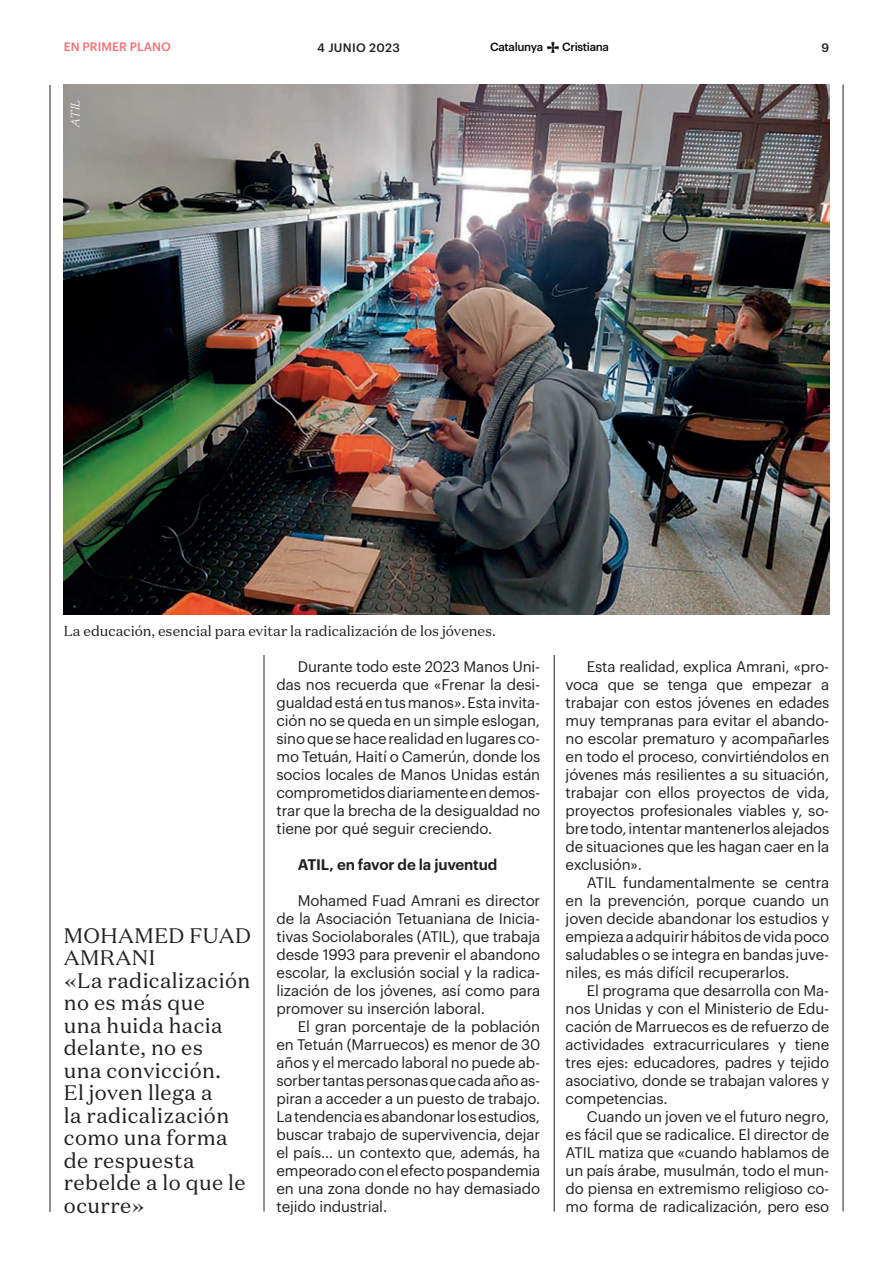
<style>
.page{position:relative;width:893px;height:1263px;background:#fff}
.page>*{position:absolute;margin:0;border:0;box-sizing:border-box;transform-origin:0 0}
.t1{font:21px/22.5px "Domaine Text";letter-spacing:.02em;color:#231f20}
.t2{font:15px/18px "Graphik";letter-spacing:-.01em;color:#231f20;text-align:justify}
.t3{font:600 15px "Graphik";letter-spacing:-.01em;color:#231f20}
.t4{font:14.25px "Domaine Text";color:#231f20}
.t5{font:italic 300 12px "Domaine Text";letter-spacing:-.005em;color:#231f20}
.t6{font:500 12px "Graphik";color:#f27278}
.t7{font:500 12px "Graphik";letter-spacing:.025em;color:#231f20}
.t8{font:italic 300 12px "Domaine Text";color:#fff}
.t9{font:500 11.55px "Graphik";letter-spacing:-.03em;color:#07090c}
</style>
<div class="page">
<svg style="left:547px;top:42px;width:12px;height:11px"></svg>
<hr style="left:843px;top:85px;width:1px;height:1126px;background:#231f20">
<hr style="left:50px;top:85px;width:1px;height:1127px;background:#231f20">
<img style="left:64px;top:85px;width:765px;height:529px">
<hr style="left:264px;top:655px;width:1px;height:556px;background:#231f20">
<hr style="left:554px;top:655px;width:1px;height:556px;background:#231f20">
<p class="t6" style="left:64px;top:38px;width:109px">EN PRIMER PLANO</p>
<p class="t7" style="left:317px;top:38px;width:84px">4 JUNIO 2023</p>
<p class="t9" style="left:490px;top:38px;width:54px">Catalunya</p>
<p class="t9" style="left:562px;top:38px;width:48px">Cristiana</p>
<p class="t7" style="left:821px;top:38px;width:9px">9</p>
<p class="t8" style="left:68px;top:127px;width:29px;rotate:-90deg">ATIL</p>
<p class="t5" style="left:809px;top:183px;width:88px;rotate:-90deg">Agustí Codinach</p>
<p class="t4" style="left:64px;top:622px;width:433px">La educación, esencial para evitar la radicalización de los jóvenes.</p>
<h1 class="t1" style="left:64px;top:924px;width:189px">MOHAMED FUAD<br>AMRANI<br>«La radicalización no es más que<br>una huida hacia delante, no es<br>una convicción.<br>El joven llega a<br>la radicalización como una forma de respuesta rebelde a lo que le ocurre»</h1>
<p class="t2" style="left:277px;top:656px;width:265px;text-indent:21px">Durante todo este 2023 Manos Uni&shy;das nos recuerda que «Frenar la desi&shy;gualdad está en tus manos». Esta invita&shy;ción no se queda en un simple eslogan, sino que se hace realidad en lugares co&shy;mo Tetuán, Haití o Camerún, donde los socios locales de Manos Unidas están comprometidos diariamente en demos&shy;trar que la brecha de la desigualdad no tiene por qué seguir creciendo.</p>
<p class="t3" style="left:298px;top:853px;width:201px">ATIL, en favor de la juventud</p>
<p class="t2" style="left:277px;top:890px;width:265px;text-indent:21px">Mohamed Fuad Amrani es director de la Asociación Tetuaniana de Inicia&shy;tivas Sociolaborales (ATIL), que trabaja desde 1993 para prevenir el abandono escolar, la exclusión social y la radica&shy;lización de los jóvenes, así como para promover su inserción laboral.</p>
<p class="t2" style="left:277px;top:1016px;width:265px;text-indent:21px">El gran porcentaje de la población en Tetuán (Marruecos) es menor de 30 años y el mercado laboral no puede ab&shy;sorber tantas personas que cada año as&shy;piran a acceder a un puesto de trabajo.<br>La tendencia es abandonar los estudios, buscar trabajo de supervivencia, dejar el país… un contexto que, además, ha empeorado con el efecto pospandemia en una zona donde no hay demasiado tejido industrial.</p>
<p class="t2" style="left:566px;top:656px;width:265px;text-indent:21px">Esta realidad, explica Amrani, «pro&shy;voca que se tenga que empezar a trabajar con estos jóvenes en edades muy tempranas para evitar el abando&shy;no escolar prematuro y acompañarles en todo el proceso, convirtiéndolos en jóvenes más resilientes a su situación, trabajar con ellos proyectos de vida, proyectos profesionales viables y, so&shy;bre todo, intentar mantenerlos alejados de situaciones que les hagan caer en la exclusión».</p>
<p class="t2" style="left:566px;top:872px;width:265px;text-indent:21px">ATIL fundamentalmente se centra en la prevención, porque cuando un joven decide abandonar los estudios y empieza a adquirir hábitos de vida poco saludables o se integra en bandas juve&shy;niles, es más difícil recuperarlos.</p>
<p class="t2" style="left:566px;top:980px;width:265px;text-indent:21px">El programa que desarrolla con Ma&shy;nos Unidas y con el Ministerio de Edu&shy;cación de Marruecos es de refuerzo de actividades extracurriculares y tiene tres ejes: educadores, padres y tejido asociativo, donde se trabajan valores y competencias.</p>
<p class="t2" style="left:566px;top:1106px;width:265px;text-indent:21px">Cuando un joven ve el futuro negro, es fácil que se radicalice. El director de ATIL matiza que «cuando hablamos de un país árabe, musulmán, todo el mun&shy;do piensa en extremismo religioso co&shy;mo forma de radicalización, pero eso</p>
</div>
